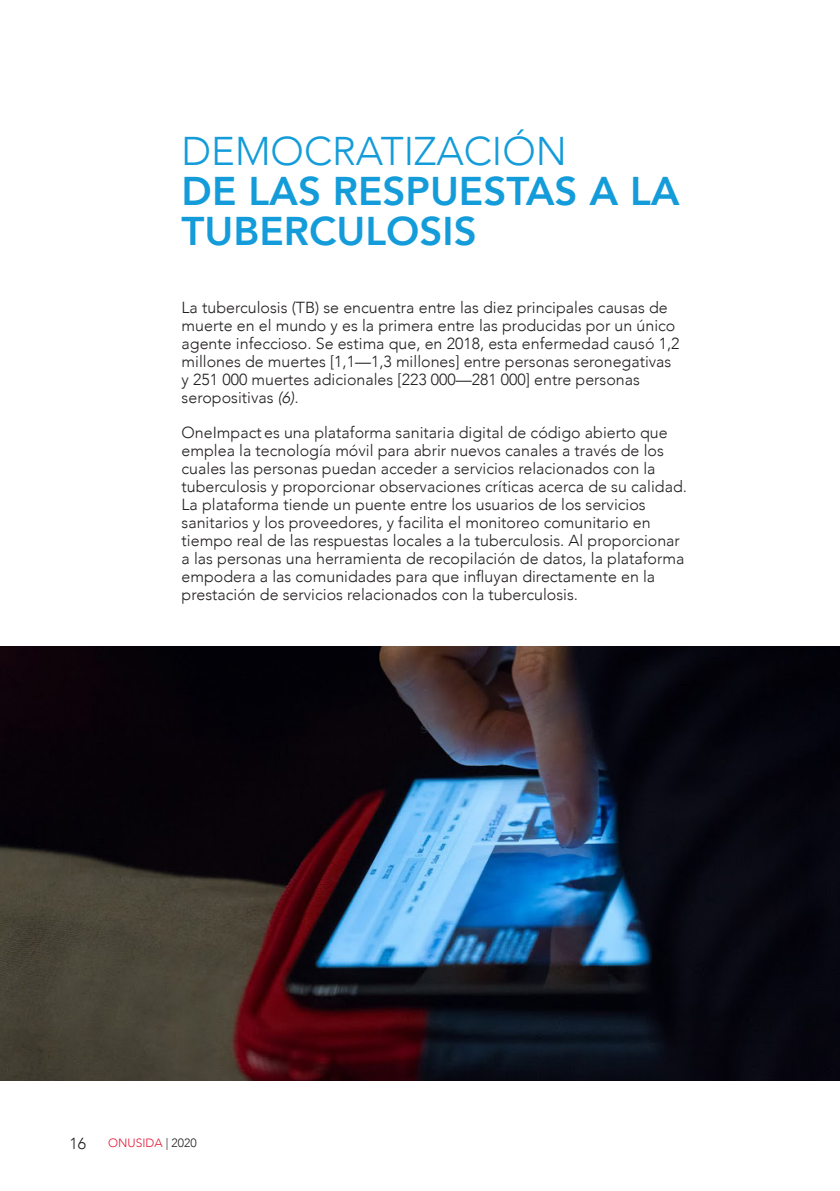
<style>
.page{position:relative;width:840px;height:1191px;background:#fff}
.page>*{position:absolute;margin:0;border:0;box-sizing:border-box;transform-origin:0 0}
.t1{font:800 40px/40px "Avenir";color:#139cd9}
.t2{font:300 40px "Avenir";color:#139cd9}
.t3{font:300 16px/18px "Avenir";color:#231f20}
.t4{font:300 12px "Avenir";color:#e51836}
.s1{font-style:italic}
.s2{color:#231f20}
</style>
<div class="page">
<img style="left:0;top:646px;width:839px;height:434px">
<h1 class="t2" style="left:181px;top:128px;width:386px">DEMOCRATIZACIÓN</h1>
<h1 class="t1" style="left:181px;top:171px;width:499px">DE LAS RESPUESTAS A LA<br>TUBERCULOSIS</h1>
<p class="t3" style="left:181px;top:299px;width:499px">La tuberculosis (TB) se encuentra entre las diez principales causas de muerte en el mundo y es la primera entre las producidas por un único agente infeccioso. Se estima que, en 2018, esta enfermedad causó 1,2 millones de muertes [1,1—1,3 millones] entre personas seronegativas y 251 000 muertes adicionales [223 000—281 000] entre personas seropositivas <span class="s1">(6).</span></p>
<p class="t3" style="left:181px;top:424px;width:506px">OneImpact es una plataforma sanitaria digital de código abierto que emplea la tecnología móvil para abrir nuevos canales a través de los cuales las personas puedan acceder a servicios relacionados con la tuberculosis y proporcionar observaciones críticas acerca de su calidad.<br>La plataforma tiende un puente entre los usuarios de los servicios sanitarios y los proveedores, y facilita el monitoreo comunitario en tiempo real de las respuestas locales a la tuberculosis. Al proporcionar a las personas una herramienta de recopilación de datos, la plataforma empodera a las comunidades para que influyan directamente en la prestación de servicios relacionados con la tuberculosis.</p>
<p class="t3" style="left:69px;top:1134px;width:18px">16</p>
<p class="t4" style="left:108px;top:1136px;width:90px">ONUSIDA <span class="s2">| 2020</span></p>
</div>
